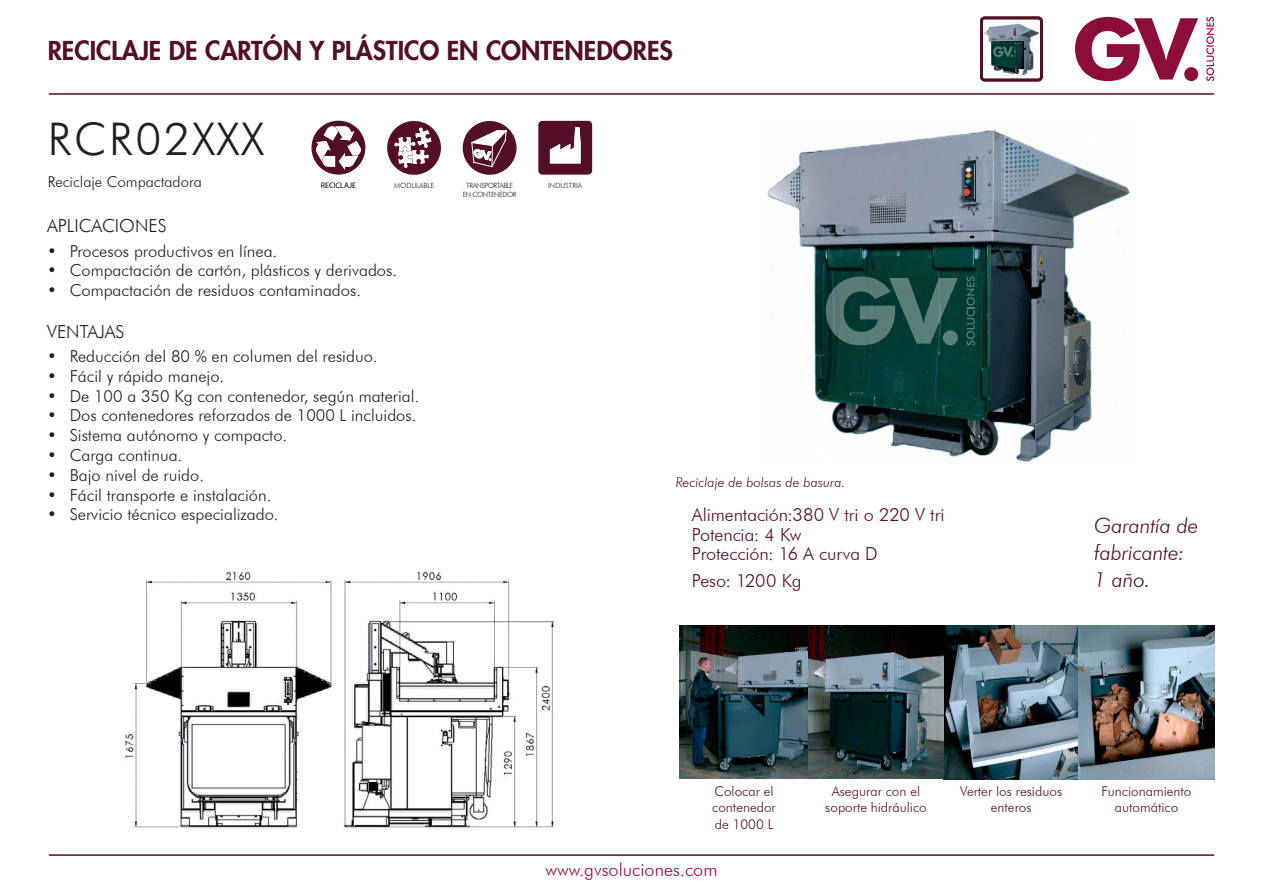
<style>
.page{position:relative;width:1263px;height:893px;background:#fff}
.page>*{position:absolute;margin:0;border:0;box-sizing:border-box;transform-origin:0 0}
.t1{font:300 45px "Futura BT";letter-spacing:.06em;color:#231f20}
.t2{font:800 25.5px "Futura LT";color:#540f28}
.t3{font:italic 300 21px/27px "Futura BT";letter-spacing:-.01em;color:#540f28}
.t4{font:300 18px "Futura BT";letter-spacing:-.005em;color:#540f28}
.t5{font:300 18px "Futura BT";color:#8f123b}
.t6{font:300 18px "Futura BT";color:#231f20}
.t7{font:300 16.5px "Futura BT";color:#231f20}
.t8{font:300 15px "Futura BT";color:#231f20}
.t9{font:300 13.5px/16.2px "Futura BT";color:#540f28;text-align:center}
.t10{font:italic 300 13.5px "Futura BT";color:#540f28}
.t11{font:8.1px "Myriad Pro";color:#000}
.t12{font:300 7.2px/8.6px "Futura BT";letter-spacing:-.06em;color:#231f20;text-align:center}
.t13{font:300 7.2px "Futura BT";color:#231f20}
</style>
<div class="page">
<hr style="left:49px;top:93px;width:1165px;height:2px;background:#540f28">
<hr style="left:49px;top:854px;width:1165px;height:2px;background:#540f28">
<svg style="left:1075px;top:17px;width:123px;height:64px"></svg>
<svg style="left:1206px;top:17px;width:8px;height:64px"></svg>
<div style="left:1184px;top:67px;width:14px;height:14px;background:#8d0d3a;border-radius:50%"></div>
<svg style="left:387px;top:121px;width:54px;height:54px"></svg>
<div style="left:463px;top:121px;width:53px;height:54px;background:#540f28;border-radius:50%"></div>
<svg style="left:471px;top:130px;width:36px;height:37px"></svg>
<svg style="left:538px;top:121px;width:54px;height:54px"></svg>
<img style="left:767px;top:130px;width:363px;height:332px">
<img style="left:680px;top:625px;width:534px;height:154px">
<img style="left:125px;top:571px;width:208px;height:258px">
<img style="left:344px;top:571px;width:211px;height:259px">
<svg style="left:980px;top:16px;width:63px;height:66px"></svg>
<svg style="left:311px;top:121px;width:54px;height:54px"></svg>
<svg style="left:966px;top:276px;width:9px;height:69px"></svg>
<svg style="left:826px;top:276px;width:132px;height:69px;background:#325e57"></svg>
<p class="t2" style="left:48px;top:33px;width:627px">RECICLAJE DE CARTÓN Y PLÁSTICO EN CONTENEDORES</p>
<p class="t1" style="left:48px;top:112px;width:217px">RCR02XXX</p>
<p class="t8" style="left:48px;top:173px;width:156px">Reciclaje Compactadora</p>
<p class="t11" style="left:321px;top:181px;width:37px">RECICLAJE</p>
<p class="t13" style="left:394px;top:181px;width:42px">MODULABLE</p>
<p class="t12" style="left:463px;top:181px;width:55px">TRANSPORTABLE<br>EN CONTENEDOR</p>
<p class="t13" style="left:548px;top:181px;width:35px">INDUSTRIA</p>
<p class="t6" style="left:47px;top:215px;width:121px">APLICACIONES</p>
<p class="t7" style="left:47px;top:241px;width:232px">• Procesos productivos en línea.</p>
<p class="t7" style="left:47px;top:260px;width:352px">• Compactación de cartón, plásticos y derivados.</p>
<p class="t7" style="left:47px;top:280px;width:315px">• Compactación de residuos contaminados.</p>
<p class="t6" style="left:47px;top:320px;width:79px">VENTAJAS</p>
<p class="t7" style="left:47px;top:346px;width:332px">• Reducción del 80 % en columen del residuo.</p>
<p class="t7" style="left:47px;top:366px;width:179px">• Fácil y rápido manejo.</p>
<p class="t7" style="left:47px;top:386px;width:374px">• De 100 a 350 Kg con contenedor, según material.</p>
<p class="t7" style="left:47px;top:405px;width:371px">• Dos contenedores reforzados de 1000 L incluidos.</p>
<p class="t7" style="left:47px;top:425px;width:242px">• Sistema autónomo y compacto.</p>
<p class="t7" style="left:47px;top:445px;width:137px">• Carga continua.</p>
<p class="t7" style="left:47px;top:465px;width:158px">• Bajo nivel de ruido.</p>
<p class="t7" style="left:47px;top:485px;width:226px">• Fácil transporte e instalación.</p>
<p class="t7" style="left:47px;top:504px;width:233px">• Servicio técnico especializado.</p>
<p class="t10" style="left:676px;top:474px;width:171px">Reciclaje de bolsas de basura.</p>
<p class="t4" style="left:692px;top:504px;width:254px">Alimentación:380 V tri o 220 V tri</p>
<p class="t4" style="left:692px;top:523px;width:111px">Potencia: 4 Kw</p>
<p class="t4" style="left:692px;top:543px;width:187px">Protección: 16 A curva D</p>
<p class="t4" style="left:692px;top:570px;width:111px">Peso: 1200 Kg</p>
<p class="t3" style="left:1094px;top:512px;width:106px">Garantía de fabricante:</p>
<p class="t3" style="left:1094px;top:566px;width:58px">1 año.</p>
<p class="t9" style="left:712px;top:783px;width:65px;text-align:left">Colocar el contenedor</p>
<p class="t9" style="left:715px;top:816px;width:60px">de 1000 L</p>
<p class="t9" style="left:825px;top:783px;width:103px">Asegurar con el soporte hidráulico</p>
<p class="t9" style="left:960px;top:783px;width:103px">Verter los residuos enteros</p>
<p class="t9" style="left:1101px;top:783px;width:91px">Funcionamiento automático</p>
<p class="t5" style="left:545px;top:859px;width:174px">www.gvsoluciones.com</p>
</div>
